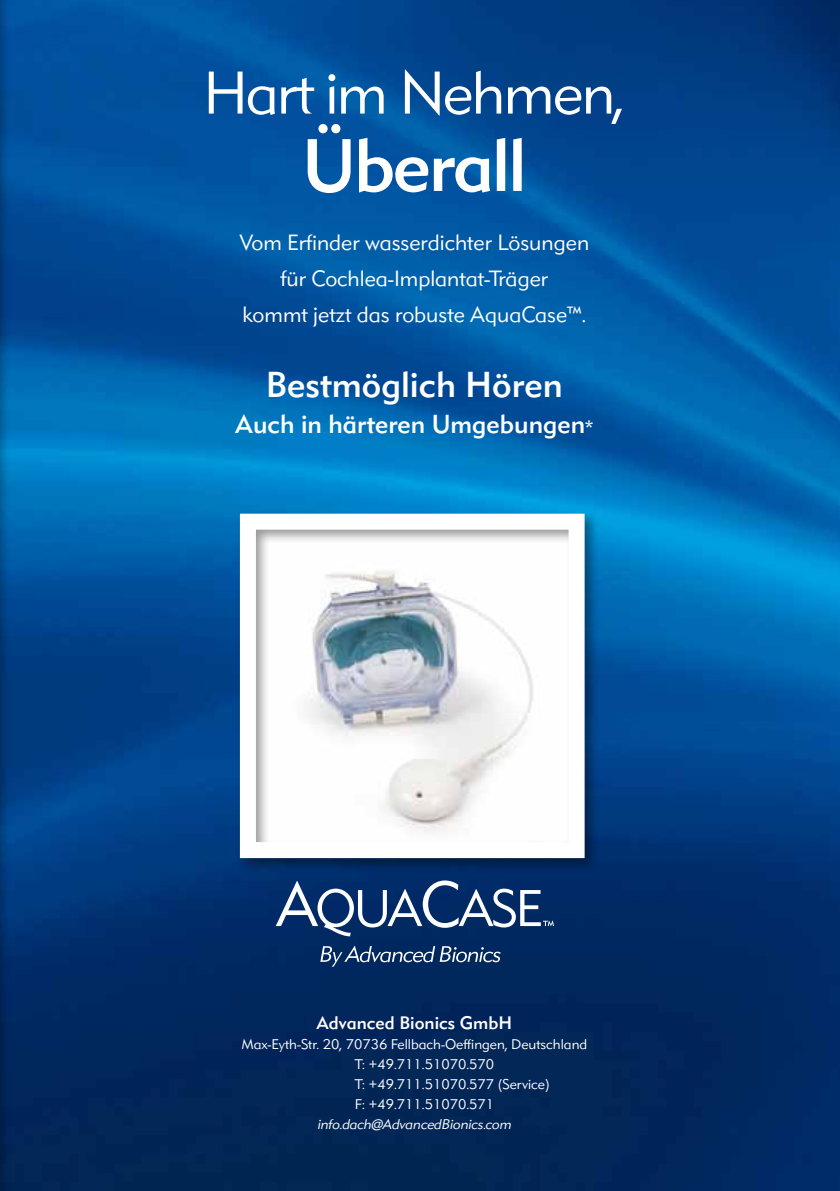
<style>
.page{position:relative;width:840px;height:1191px;background:#fff}
.page>*{position:absolute;margin:0;border:0;box-sizing:border-box;transform-origin:0 0}
.t1{font:500 74px "DH Sans";letter-spacing:-.03em;color:#fff}
.t2{font:300 60px "DH Sans";letter-spacing:-.03em;color:#fff}
.t3{font:500 36px "DH Sans";color:#fff}
.t4{font:500 26px "DH Sans";color:#fff}
.t5{font:300 22px/36px "DH Sans";color:#fff;text-align:center}
.t6{font:500 18px "DH Sans";color:#fff}
.t7{font:300 14px/20px "DH Sans";color:#fff}
.t8{font:italic 300 14px "DH Sans";color:#fff}
.s1{font-size:18px}
</style>
<div class="page">
<img style="left:11px;top:0;width:828px;height:1191px">
<svg style="left:320px;top:945px;width:180px;height:21px"></svg>
<svg style="left:275px;top:880px;width:278px;height:56px"></svg>
<div style="left:236px;top:510px;width:363px;height:363px;background:#000;opacity:.4"></div>
<div style="left:0;top:0;width:11px;height:1191px;background:#000;opacity:.4"></div>
<h2 class="t2" style="left:203px;top:58px;width:423px">Hart im Nehmen,</h2>
<h1 class="t1" style="left:302px;top:120px;width:226px">Überall</h1>
<h3 class="t5" style="left:239px;top:224px;width:351px">Vom Erfinder wasserdichter Lösungen für Cochlea-Implantat-Träger<br>kommt jetzt das robuste AquaCase™.</h3>
<h3 class="t3" style="left:265px;top:363px;width:298px">Bestmöglich Hören</h3>
<h3 class="t4" style="left:235px;top:408px;width:359px">Auch in härteren Umgebungen<span class="s1">*</span></h3>
<p class="t6" style="left:316px;top:1011px;width:197px">Advanced Bionics GmbH</p>
<p class="t7" style="left:354px;top:1034px;width:234px;text-indent:-113px">Max-Eyth-Str. 20, 70736 Fellbach-Oeffingen, Deutschland T: +49.711.51070.570<br>T: +49.711.51070.577 (Service)<br>F: +49.711.51070.571</p>
<p class="t8" style="left:317px;top:1115px;width:195px">info.dach@AdvancedBionics.com</p>
</div>
